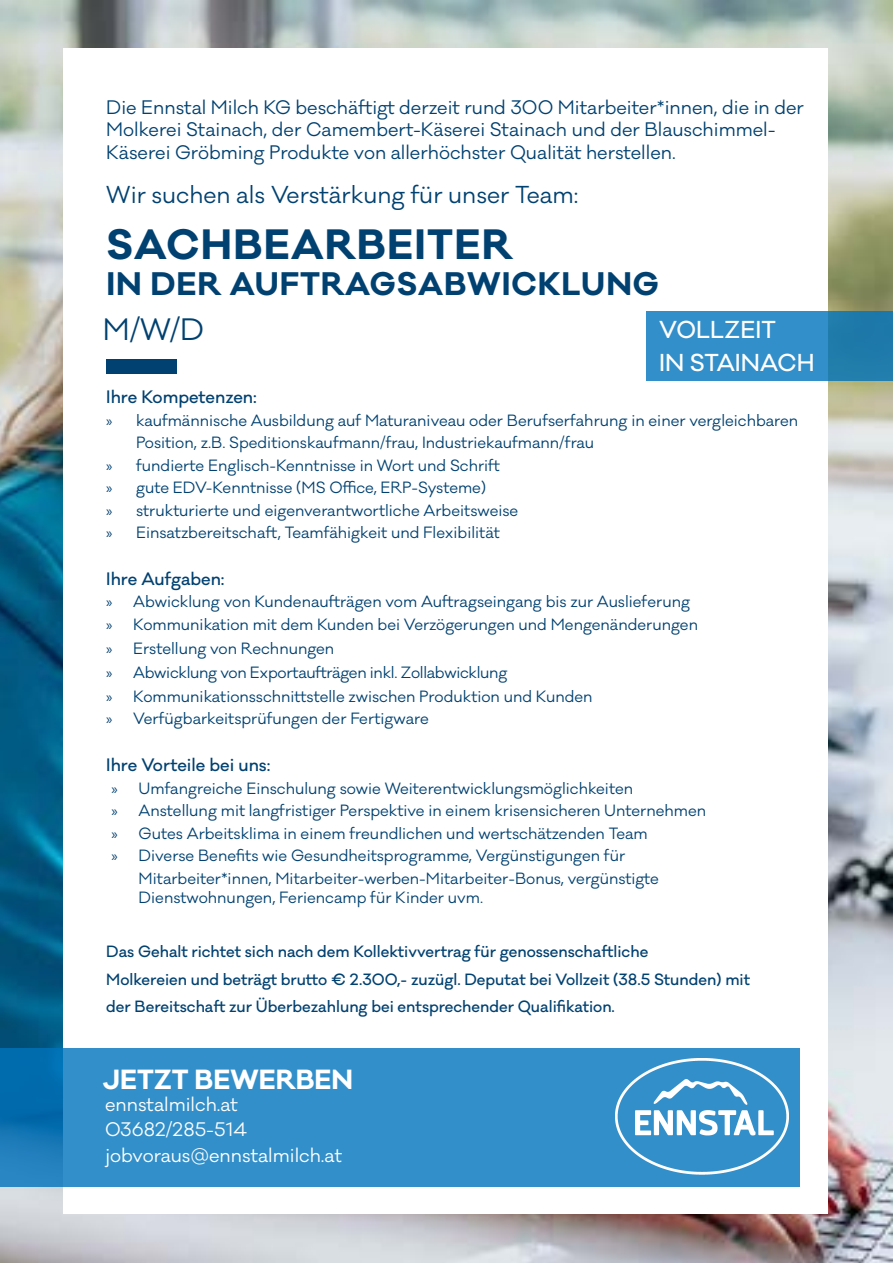
<style>
.page{position:relative;width:893px;height:1263px;background:#fff}
.page>*{position:absolute;margin:0;border:0;box-sizing:border-box;transform-origin:0 0}
.Einf__Abs{font:700 39px "Galano Classic";letter-spacing:.03em;color:#004171}
.Einf__Abs-2{font:700 30px "Galano Classic";letter-spacing:.03em;color:#004171}
.t1{font:28.5px "Galano Classic";color:#004171}
.t2{font:700 25.5px "Galano Classic";color:#fff}
.t3{font:22.5px "Galano Classic";color:#004171}
.t4{font:500 22.5px/33px "Galano Classic";color:#fff}
.Einf__Abs-3{font:18px/22.5px "Galano Classic";color:#004171}
.Einf__Abs-4{font:18px/25.5px "Galano Classic";color:#fff}
.t5{font:500 16.5px "Galano Classic";color:#004171}
.t6{font:15px/22.5px "Galano Classic";color:#004171}
.t7{font:500 15px/27.2px "Galano Classic";color:#004171}
.t8{font:15px "Galano Classic";letter-spacing:-.02em;color:#004171}
.s1{font-family:"Myriad Pro"}
</style>
<div class="page">
<img style="left:0;top:0;width:893px;height:1263px">
<div style="left:63px;top:49px;width:765px;height:1165px;background:#fff"></div>
<svg style="left:0;top:1048px;width:799px;height:138px;background:#2f8cc6"></svg>
<div style="left:106px;top:359px;width:70px;height:15px;background:#004171"></div>
<svg style="left:646px;top:311px;width:247px;height:70px;background:#2d89c0"></svg>
<img style="left:615px;top:1058px;width:173px;height:118px">
<p class="Einf__Abs-3" style="left:106px;top:96px;width:699px">Die Ennstal Milch KG beschäftigt derzeit rund 300 Mitarbeiter*innen, die in der<br>Molkerei Stainach, der Camembert-Käserei Stainach und der Blauschimmel-<br>Käserei Gröbming Produkte von allerhöchster Qualität herstellen.</p>
<p class="t3" style="left:106px;top:180px;width:474px">Wir suchen als Verstärkung für unser Team:</p>
<p class="Einf__Abs" style="left:106px;top:219px;width:408px">SACHBEARBEITER</p>
<p class="Einf__Abs-2" style="left:106px;top:264px;width:554px">IN DER AUFTRAGSABWICKLUNG</p>
<p class="t1" style="left:103px;top:311px;width:103px">M/W/D</p>
<p class="t4" style="left:659px;top:313px;width:157px">VOLLZEIT<br>IN STAINACH</p>
<p class="t5" style="left:106px;top:386px;width:152px">Ihre Kompetenzen:</p>
<p class="t6" style="left:136px;top:409px;width:664px;text-indent:-30px"><span class="s1">»</span> kaufmännische Ausbildung auf Maturaniveau oder Berufserfahrung in einer vergleichbaren<br>Position, z.B. Speditionskaufmann/frau, Industriekaufmann/frau</p>
<p class="t6" style="left:106px;top:454px;width:395px"><span class="s1">»</span> fundierte Englisch-Kenntnisse in Wort und Schrift</p>
<p class="t6" style="left:106px;top:477px;width:381px"><span class="s1">»</span> gute EDV-Kenntnisse (MS Office, ERP-Systeme)</p>
<p class="t6" style="left:106px;top:499px;width:414px"><span class="s1">»</span> strukturierte und eigenverantwortliche Arbeitsweise</p>
<p class="t6" style="left:106px;top:522px;width:395px"><span class="s1">»</span> Einsatzbereitschaft, Teamfähigkeit und Flexibilität</p>
<p class="t5" style="left:106px;top:568px;width:120px">Ihre Aufgaben:</p>
<p class="t6" style="left:106px;top:591px;width:585px"><span class="s1">»</span> Abwicklung von Kundenaufträgen vom Auftragseingang bis zur Auslieferung</p>
<p class="t6" style="left:106px;top:613px;width:593px"><span class="s1">»</span> Kommunikation mit dem Kunden bei Verzögerungen und Mengenänderungen</p>
<p class="t6" style="left:106px;top:637px;width:229px"><span class="s1">»</span> Erstellung von Rechnungen</p>
<p class="t8" style="left:106px;top:663px;width:403px"><span class="s1">»</span> Abwicklung von Exportaufträgen inkl. Zollabwicklung</p>
<p class="t6" style="left:106px;top:685px;width:488px"><span class="s1">»</span> Kommunikationsschnittstelle zwischen Produktion und Kunden</p>
<p class="t6" style="left:106px;top:708px;width:324px"><span class="s1">»</span> Verfügbarkeitsprüfungen der Fertigware</p>
<p class="t5" style="left:106px;top:754px;width:166px">Ihre Vorteile bei uns:</p>
<p class="t6" style="left:112px;top:777px;width:523px"><span class="s1">»</span> Umfangreiche Einschulung sowie Weiterentwicklungsmöglichkeiten</p>
<p class="t6" style="left:112px;top:799px;width:596px"><span class="s1">»</span> Anstellung mit langfristiger Perspektive in einem krisensicheren Unternehmen</p>
<p class="t6" style="left:112px;top:822px;width:538px"><span class="s1">»</span> Gutes Arbeitsklima in einem freundlichen und wertschätzenden Team</p>
<p class="t6" style="left:139px;top:844px;width:522px;text-indent:-27px"><span class="s1">»</span> Diverse Benefits wie Gesundheitsprogramme, Vergünstigungen für<br>Mitarbeiter*innen, Mitarbeiter-werben-Mitarbeiter-Bonus, vergünstigte</p>
<p class="t6" style="left:139px;top:886px;width:346px">Dienstwohnungen, Feriencamp für Kinder uvm.</p>
<p class="t7" style="left:106px;top:938px;width:543px">Das Gehalt richtet sich nach dem Kollektivvertrag für genossenschaftliche</p>
<p class="t7" style="left:106px;top:966px;width:645px">Molkereien und beträgt brutto € 2.300,- zuzügl. Deputat bei Vollzeit (38.5 Stunden) mit der Bereitschaft zur Überbezahlung bei entsprechender Qualifikation.</p>
<p class="t2" style="left:103px;top:1062px;width:252px">JETZT BEWERBEN</p>
<p class="Einf__Abs-4" style="left:105px;top:1092px;width:238px">ennstalmilch.at<br>03682/285-514 jobvoraus@ennstalmilch.at</p>
</div>
